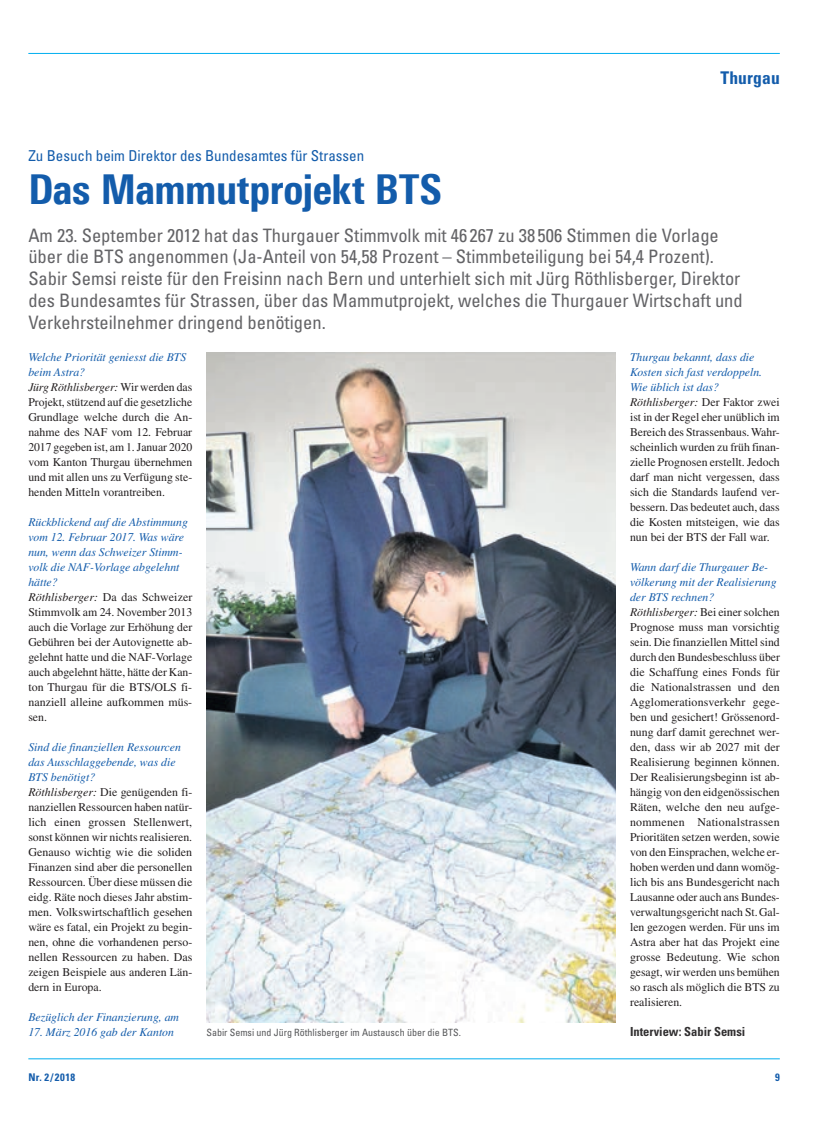
<style>
.page{position:relative;width:833px;height:1134px;background:#fff}
.page>*{position:absolute;margin:0;border:0;box-sizing:border-box;transform-origin:0 0}
.t1{font:800 41.25px "Linotype Univers 720 Cn";letter-spacing:-.01em;color:#135cab}
.t2{font:condensed 18.5px/21.9px "Univers LT Std";color:#636366}
.t3{font:700 condensed 17.5px "Univers LT Std";letter-spacing:.01em;color:#135cab}
.t4{font:condensed 15px "Univers LT Std";color:#135cab}
.t5{font:700 condensed 12.5px "Univers LT Std";color:#312f30}
.t6{font:11.88px/15px "Times LT Std";color:#231f20}
.t7{font:italic 11.88px "Times LT Std";color:#135cab}
.t8{font:700 condensed 10.62px "Univers LT Std";letter-spacing:.05em;color:#135cab}
.t9{font:condensed 10px "Univers LT Std";color:#57585a}
.s1{font-style:italic;color:#135cab}
.s2{font-style:italic}
</style>
<div class="page">
<hr style="left:28px;top:53px;width:752px;height:1px;background:#00aeef">
<hr style="left:28px;top:1058px;width:752px;height:1px;background:#00aeef">
<img style="left:206px;top:352px;width:410px;height:670px">
<h3 class="t3" style="left:720px;top:67px;width:61px">Thurgau</h3>
<p class="t4" style="left:28px;top:147px;width:337px">Zu Besuch beim Direktor des Bundesamtes für Strassen</p>
<h1 class="t1" style="left:28px;top:164px;width:415px">Das Mammutprojekt BTS</h1>
<p class="t2" style="left:28px;top:224px;width:716px">Am 23. September 2012 hat das Thurgauer Stimmvolk mit 46 267 zu 38 506 Stimmen die Vorlage über die BTS angenommen (Ja-Anteil von 54,58 Prozent – Stimmbeteiligung bei 54,4 Prozent).<br>Sabir Semsi reiste für den Freisinn nach Bern und unterhielt sich mit Jürg Röthlisberger, Direktor des Bundesamtes für Strassen, über das Mammutprojekt, welches die Thurgauer Wirtschaft und Verkehrsteilnehmer dringend benötigen.</p>
<p class="t6" style="left:28px;top:349px;width:165px"><span class="s1">Welche Priorität geniesst die BTS beim Astra?<br></span><span class="s2">Jürg Röthlisberger:</span> Wir werden das<br>Projekt, stützend auf die gesetzliche<br>Grundlage welche durch die An&shy;nahme des NAF vom 12. Februar<br>2017 gegeben ist, am 1. Januar 2020 vom Kanton Thurgau übernehmen und mit allen uns zu Verfügung ste&shy;henden Mitteln vorantreiben.</p>
<p class="t6" style="left:28px;top:514px;width:165px"><span class="s1">Rückblickend auf die Abstimmung vom 12. Februar 2017. Was wäre nun, wenn das Schweizer Stimm&shy;volk die NAF-Vorlage abgelehnt hätte?<br></span><span class="s2">Röthlisberger:</span> Da das Schweizer<br>Stimmvolk am 24. November 2013 auch die Vorlage zur Erhöhung der<br>Gebühren bei der Autovignette ab&shy;gelehnt hatte und die NAF-Vorlage auch abgelehnt hätte, hätte der Kan&shy;ton Thurgau für die BTS/OLS fi&shy;nanziell alleine aufkommen müs&shy;sen.</p>
<p class="t6" style="left:28px;top:739px;width:166px"><span class="s1">Sind die finanziellen Ressourcen das Ausschlaggebende, was die<br>BTS benötigt?<br></span><span class="s2">Röthlisberger:</span> Die genügenden fi&shy;nanziellen Ressourcen haben natür&shy;lich einen grossen Stellenwert, sonst können wir nichts realisieren.<br>Genauso wichtig wie die soliden<br>Finanzen sind aber die personellen<br>Ressourcen. Über diese müssen die eidg. Räte noch dieses Jahr abstim&shy;men. Volkswirtschaftlich gesehen wäre es fatal, ein Projekt zu begin&shy;nen, ohne die vorhandenen perso&shy;nellen Ressourcen zu haben. Das zeigen Beispiele aus anderen Län&shy;dern in Europa.</p>
<p class="t7" style="left:28px;top:1010px;width:152px">Bezüglich der Finanzierung, am</p>
<p class="t7" style="left:28px;top:1025px;width:147px">17. März 2016 gab der Kanton</p>
<p class="t6" style="left:630px;top:349px;width:151px"><span class="s1">Thurgau bekannt, dass die<br>Kosten sich fast verdoppeln.<br>Wie üblich ist das?<br></span><span class="s2">Röthlisberger:</span> Der Faktor zwei ist in der Regel eher unüblich im<br>Bereich des Strassenbaus. Wahr&shy;scheinlich wurden zu früh finan&shy;zielle Prognosen erstellt. Jedoch darf man nicht vergessen, dass sich die Standards laufend ver&shy;bessern. Das bedeutet auch, dass die Kosten mitsteigen, wie das nun bei der BTS der Fall war.</p>
<p class="t6" style="left:630px;top:559px;width:151px"><span class="s1">Wann darf die Thurgauer Be&shy;völkerung mit der Realisierung der BTS rechnen?<br></span><span class="s2">Röthlisberger:</span> Bei einer solchen<br>Prognose muss man vorsichtig sein. Die finanziellen Mittel sind durch den Bundesbeschluss über die Schaffung eines Fonds für die Nationalstrassen und den<br>Agglomerationsverkehr gege&shy;ben und gesichert! Grössenord&shy;nung darf damit gerechnet wer&shy;den, dass wir ab 2027 mit der<br>Realisierung beginnen können.<br>Der Realisierungsbeginn ist ab&shy;hängig von den eidgenössischen<br>Räten, welche den neu aufge&shy;nommenen Nationalstrassen<br>Prioritäten setzen werden, sowie von den Einsprachen, welche er&shy;hoben werden und dann womög&shy;lich bis ans Bundesgericht nach<br>Lausanne oder auch ans Bundes&shy;verwaltungsgericht nach St.Gal&shy;len gezogen werden. Für uns im<br>Astra aber hat das Projekt eine grosse Bedeutung. Wie schon gesagt, wir werden uns bemühen so rasch als möglich die BTS zu realisieren.</p>
<p class="t9" style="left:206px;top:1026px;width:256px">Sabir Semsi und Jürg Röthlisberger im Austausch über die BTS.</p>
<p class="t5" style="left:630px;top:1023px;width:117px">Interview: Sabir Semsi</p>
<p class="t8" style="left:28px;top:1070px;width:48px">Nr. 2/2018</p>
<p class="t8" style="left:775px;top:1070px;width:6px">9</p>
</div>
